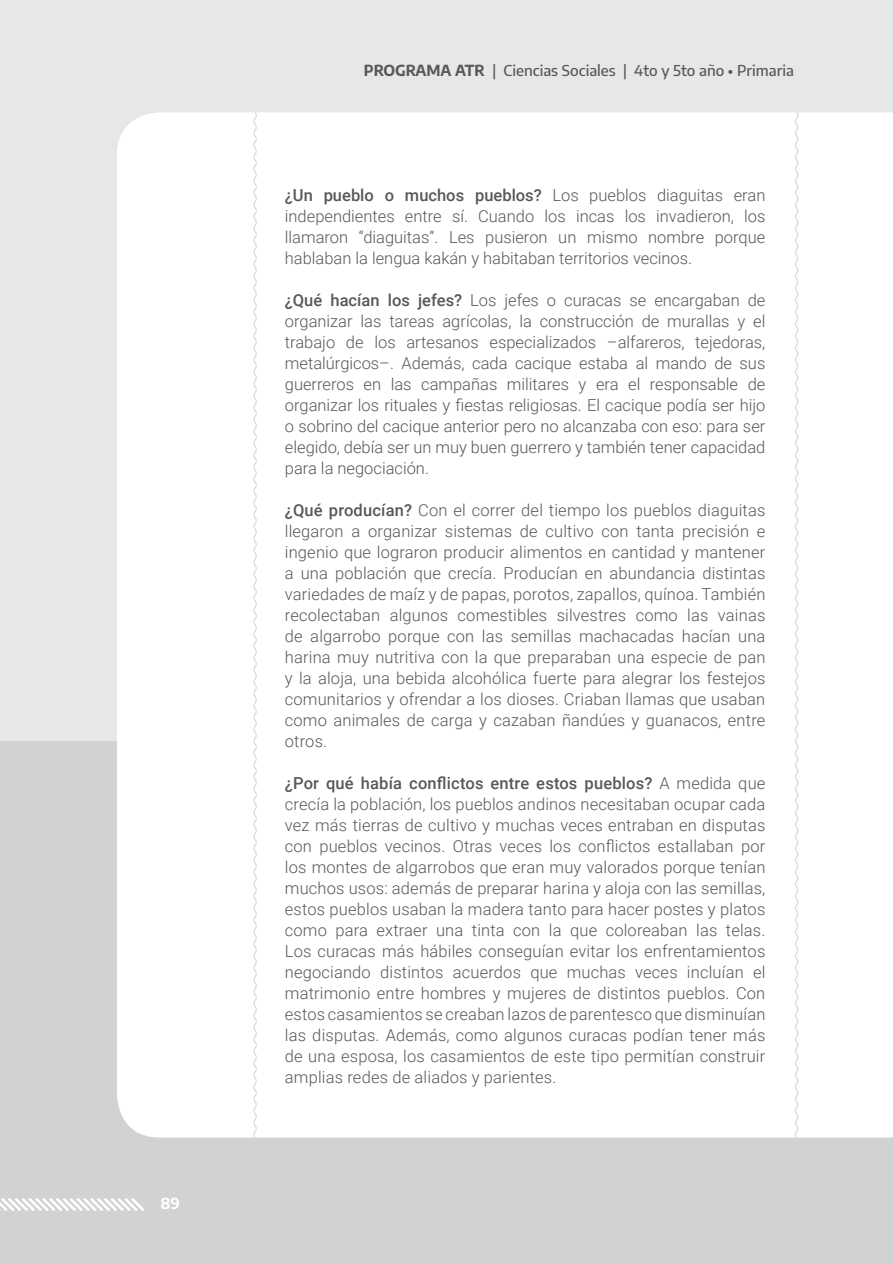
<style>
.page{position:relative;width:893px;height:1263px;background:#fff}
.page>*{position:absolute;margin:0;border:0;box-sizing:border-box;transform-origin:0 0}
.Texto_principal{font:300 16.5px/21px "Roboto";color:#57585a;text-align:justify}
.t1{font:500 15px "Encode Sans";color:#57585a}
.t2{font:700 15px "Encode Sans";color:#fff}
.s1{font-weight:700}
.s2{font-weight:500}
</style>
<div class="page">
<div style="left:0;top:594px;width:893px;height:669px;background:#d1d2d4"></div>
<div style="left:0;top:0;width:893px;height:740px;background:#e6e7e9"></div>
<svg style="left:0;top:1198px;width:145px;height:13px"></svg>
<div style="left:117px;top:112px;width:776px;height:1025px;background:#fff"></div>
<svg style="left:253px;top:112px;width:5px;height:1026px"></svg>
<svg style="left:794px;top:112px;width:5px;height:1026px"></svg>
<p class="t2" style="left:161px;top:1192px;width:21px">89</p>
<p class="t1" style="left:364px;top:60px;width:432px"><span class="s1">PROGRAMA ATR</span> | Ciencias Sociales | 4to y 5to año • Primaria</p>
<p class="Texto_principal" style="left:285px;top:184px;width:482px"><span class="s2">¿Un pueblo o muchos pueblos?</span> Los pueblos diaguitas eran independientes entre sí. Cuando los incas los invadieron, los llamaron “diaguitas”. Les pusieron un mismo nombre porque hablaban la lengua kakán y habitaban territorios vecinos.</p>
<p class="Texto_principal" style="left:285px;top:289px;width:482px"><span class="s2">¿Qué hacían los jefes?</span> Los jefes o curacas se encargaban de organizar las tareas agrícolas, la construcción de murallas y el trabajo de los artesanos especializados –alfareros, tejedoras, metalúrgicos–. Además, cada cacique estaba al mando de sus guerreros en las campañas militares y era el responsable de organizar los rituales y fiestas religiosas. El cacique podía ser hijo o sobrino del cacique anterior pero no alcanzaba con eso: para ser elegido, debía ser un muy buen guerrero y también tener capacidad para la negociación.</p>
<p class="Texto_principal" style="left:285px;top:499px;width:482px"><span class="s2">¿Qué producían?</span> Con el correr del tiempo los pueblos diaguitas llegaron a organizar sistemas de cultivo con tanta precisión e ingenio que lograron producir alimentos en cantidad y mantener a una población que crecía. Producían en abundancia distintas variedades de maíz y de papas, porotos, zapallos, quínoa. También recolectaban algunos comestibles silvestres como las vainas de algarrobo porque con las semillas machacadas hacían una harina muy nutritiva con la que preparaban una especie de pan y la aloja, una bebida alcohólica fuerte para alegrar los festejos comunitarios y ofrendar a los dioses. Criaban llamas que usaban como animales de carga y cazaban ñandúes y guanacos, entre otros.</p>
<p class="Texto_principal" style="left:285px;top:772px;width:482px"><span class="s2">¿Por qué había conflictos entre estos pueblos?</span> A medida que crecía la población, los pueblos andinos necesitaban ocupar cada vez más tierras de cultivo y muchas veces entraban en disputas con pueblos vecinos. Otras veces los conflictos estallaban por los montes de algarrobos que eran muy valorados porque tenían muchos usos: además de preparar harina y aloja con las semillas, estos pueblos usaban la madera tanto para hacer postes y platos como para extraer una tinta con la que coloreaban las telas.<br>Los curacas más hábiles conseguían evitar los enfrentamientos negociando distintos acuerdos que muchas veces incluían el matrimonio entre hombres y mujeres de distintos pueblos. Con estos casamientos se creaban lazos de parentesco que disminuían las disputas. Además, como algunos curacas podían tener más de una esposa, los casamientos de este tipo permitían construir amplias redes de aliados y parientes.</p>
</div>
